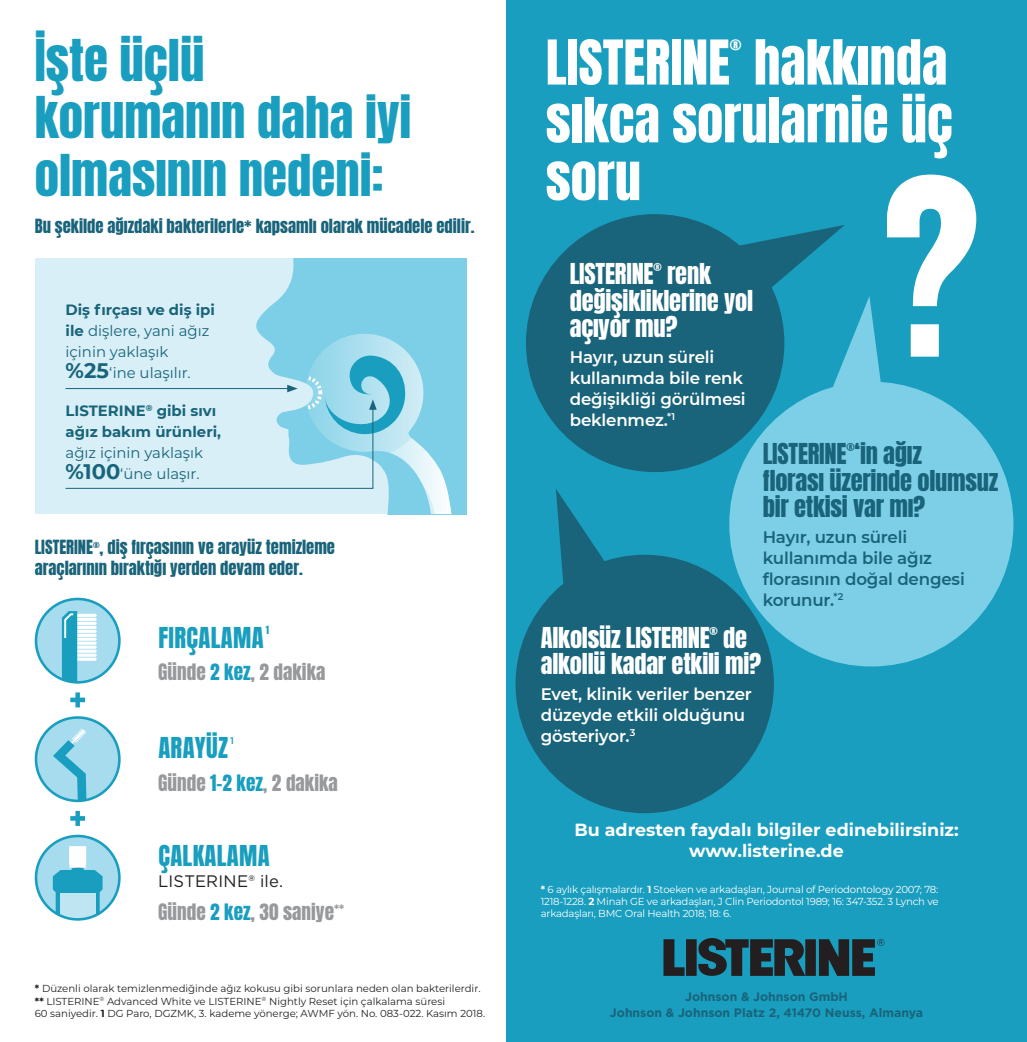
<style>
.page{position:relative;width:1027px;height:1042px;background:#fff}
.page>*{position:absolute;margin:0;border:0;box-sizing:border-box;transform-origin:0 0}
.t1{font:267.4px "Knockout HTF69 Full Liteweight";color:#fff}
.t2{font:52.5px/57.8px "Anton";color:#fff;text-align:justify}
.t3{font:49px/57.8px "Anton";color:#199ebf}
.t4{font:24.5px/26.2px "Anton";letter-spacing:-.01em;color:#fff}
.t5{font:24.5px/26.2px "Anton";letter-spacing:-.01em;color:#19647a}
.t6{font:24.5px "Anton";letter-spacing:.015em;color:#199ebf}
.t7{font:19.25px "Anton";color:#97999c}
.t8{font:700 17.5px/21px "Montserrat";color:#fff;text-align:center}
.t9{font:17.32px "Anton";color:#fff}
.t10{font:16.62px/21px "Anton";color:#19647a}
.t11{font:600 16.62px/21px "Montserrat";letter-spacing:-.01em;color:#fff}
.t12{font:600 16.62px/21px "Montserrat";letter-spacing:-.01em;color:#19647a}
.t13{font:16.62px "Gotham";letter-spacing:.01em;color:#231f20}
.t14{font:14.88px/21px "Montserrat";color:#19647a}
.t15{font:700 14.88px/21px "Montserrat";color:#19647a}
.t16{font:700 12.25px/15.8px "Gotham";color:#19647a;text-align:center}
.t17{font:12.25px "Anton";color:#fff}
.t18{font:12.25px "Anton";color:#19647a}
.t19{font:10.15px/12.2px "Montserrat";color:#231f20}
.t20{font:10.15px/12.2px "Montserrat";letter-spacing:-.02em;color:#fff;text-align:justify}
.t21{font:9.62px "Anton";color:#199ebf}
.t22{font:500 9.62px "Gotham";color:#199ebf}
.s1{font-weight:700}
.s2{font-weight:700;font-size:21px}
.s3{color:#199ebf}
</style>
<div class="page">
<div style="left:35px;top:258px;width:431px;height:256px;background:#d8eff7"></div>
<svg style="left:256px;top:258px;width:210px;height:256px;background:#85d1e8"></svg>
<div style="left:36px;top:599px;width:83px;height:83px;background:#a6dcee;border-radius:50%"></div>
<hr style="left:76px;top:614px;width:21px;height:3px;background:#fff;border-radius:2px">
<hr style="left:76px;top:618px;width:21px;height:3px;background:#fff;border-radius:2px">
<hr style="left:76px;top:626px;width:21px;height:3px;background:#fff;border-radius:2px">
<hr style="left:76px;top:634px;width:21px;height:3px;background:#fff;border-radius:2px">
<svg style="left:76px;top:641px;width:21px;height:4px"></svg>
<svg style="left:76px;top:649px;width:21px;height:4px"></svg>
<svg style="left:76px;top:657px;width:21px;height:4px"></svg>
<hr style="left:76px;top:622px;width:21px;height:3px;background:#fff;border-radius:2px">
<hr style="left:76px;top:630px;width:21px;height:3px;background:#fff;border-radius:2px">
<svg style="left:76px;top:637px;width:21px;height:4px"></svg>
<svg style="left:76px;top:645px;width:21px;height:4px"></svg>
<svg style="left:76px;top:653px;width:21px;height:4px"></svg>
<svg style="left:62px;top:611px;width:15px;height:71px"></svg>
<div style="left:35px;top:598px;width:86px;height:85px;border:3px solid #199ebf;border-radius:50%"></div>
<div style="left:36px;top:836px;width:83px;height:83px;background:#a6dcee;border-radius:50%"></div>
<svg style="left:53px;top:846px;width:50px;height:71px"></svg>
<div style="left:60px;top:893px;width:35px;height:26px;background:#bfe5f2"></div>
<div style="left:35px;top:835px;width:86px;height:85px;border:3px solid #199ebf;border-radius:50%"></div>
<div style="left:36px;top:717px;width:83px;height:84px;background:#a6dcee;border-radius:50%"></div>
<svg style="left:53px;top:728px;width:34px;height:73px"></svg>
<div style="left:35px;top:716px;width:86px;height:86px;border:3px solid #199ebf;border-radius:50%"></div>
<svg style="left:65px;top:334px;width:386px;height:180px"></svg>
<svg style="left:70px;top:692px;width:15px;height:15px"></svg>
<svg style="left:70px;top:811px;width:15px;height:15px"></svg>
<div style="left:506px;top:0;width:521px;height:1042px;background:#199ebf"></div>
<div style="left:686px;top:939px;width:11px;height:37px;background:#231f20"></div>
<svg style="left:663px;top:939px;width:21px;height:37px"></svg>
<svg style="left:698px;top:938px;width:107px;height:38px"></svg>
<div style="left:805px;top:939px;width:11px;height:37px;background:#231f20"></div>
<svg style="left:819px;top:939px;width:65px;height:37px"></svg>
<svg style="left:526px;top:214px;width:203px;height:258px;fill:#19647a"></svg>
<svg style="left:515px;top:555px;width:259px;height:258px;fill:#19647a"></svg>
<svg style="left:729px;top:382px;width:284px;height:284px;background:#69c3dc"></svg>
<svg style="left:556px;top:489px;width:63px;height:99px"></svg>
<svg style="left:724px;top:225px;width:160px;height:186px"></svg>
<h3 class="t3" style="left:35px;top:35px;width:378px">İşte üçlü korumanın daha iyi olmasının nedeni:</h3>
<h3 class="t10" style="left:35px;top:217px;width:441px">Bu şekilde ağızdaki bakterilerle* kapsamlı olarak mücadele edilir.</h3>
<h3 class="t14" style="left:66px;top:298px;width:151px"><span class="s1">Diş fırçası ve diş ipi ile</span> dişlere, yani ağız içinin yaklaşık <span class="s2">%25</span>‘ine ulaşılır.</h3>
<h3 class="t15" style="left:66px;top:400px;width:157px">LISTERINE<sup>®</sup> gibi sıvı ağız bakım ürünleri,</h3>
<h3 class="t14" style="left:66px;top:442px;width:139px">ağız içinin yaklaşık <span class="s2">%100</span>‘üne ulaşır.</h3>
<h3 class="t10" style="left:35px;top:538px;width:302px">LISTERINE<sup>®</sup>, diş fırçasının ve arayüz temizleme araçlarının bıraktığı yerden devam eder.</h3>
<h3 class="t6" style="left:158px;top:625px;width:107px">FIRÇALAMA</h3>
<p class="t21" style="left:266px;top:624px;width:5px">1</p>
<h3 class="t7" style="left:158px;top:662px;width:169px">Günde <span class="s3">2 kez</span>, 2 dakika</h3>
<h3 class="t6" style="left:158px;top:735px;width:71px">ARAYÜZ</h3>
<p class="t22" style="left:230px;top:735px;width:5px">1</p>
<h3 class="t7" style="left:158px;top:772px;width:181px">Günde <span class="s3">1-2 kez</span>, 2 dakika</h3>
<h3 class="t6" style="left:158px;top:843px;width:113px">ÇALKALAMA</h3>
<h3 class="t13" style="left:158px;top:871px;width:126px">LISTERINE® ile.</h3>
<h3 class="t7" style="left:158px;top:902px;width:188px">Günde <span class="s3">2 kez</span>, 30 saniye<sup>**</sup></h3>
<p class="t19" style="left:35px;top:982px;width:452px"><span class="s1">*</span> Düzenli olarak temizlenmediğinde ağız kokusu gibi sorunlara neden olan bakterilerdir. <span class="s1">**</span> LISTERINE<sup>®</sup> Advanced White ve LISTERINE<sup>®</sup> Nightly Reset için çalkalama süresi<br>60 saniyedir. <span class="s1">1</span> DG Paro, DGZMK, 3. kademe yönerge; AWMF yön. No. 083-022. Kasım 2018.</p>
<h2 class="t2" style="left:546px;top:38px;width:186px">LISTERINE</h2>
<h3 class="t9" style="left:730px;top:36px;width:13px">®</h3>
<h2 class="t2" style="left:546px;top:38px;width:409px;text-indent:208px">hakkında sıkca sorularnie üç soru</h2>
<h1 class="t1" style="left:882px;top:130px;width:100px">?</h1>
<h3 class="t4" style="left:570px;top:263px;width:85px">LISTERINE</h3>
<p class="t17" style="left:653px;top:261px;width:10px">®</p>
<h3 class="t4" style="left:570px;top:263px;width:185px;text-indent:97px">renk değişikliklerine yol açıyor mu?</h3>
<h3 class="t11" style="left:570px;top:346px;width:177px">Hayır, uzun süreli kullanımda bile renk değişikliği görülmesi beklenmez.<sup>*1</sup></h3>
<h3 class="t5" style="left:763px;top:443px;width:161px">LISTERINE ‘in ağız</h3>
<p class="t18" style="left:846px;top:441px;width:10px">®</p>
<h3 class="t5" style="left:763px;top:469px;width:237px">florası üzerinde olumsuz bir etkisi var mı?</h3>
<h3 class="t12" style="left:763px;top:526px;width:204px">Hayır, uzun süreli kullanımda bile ağız florasının doğal dengesi korunur.<sup>*2</sup></h3>
<h3 class="t4" style="left:541px;top:626px;width:171px">Alkolsüz LISTERINE</h3>
<p class="t17" style="left:710px;top:624px;width:10px">®</p>
<h3 class="t4" style="left:541px;top:626px;width:222px;text-indent:182px">de alkollü kadar etkili mi?</h3>
<h3 class="t11" style="left:541px;top:683px;width:213px">Evet, klinik veriler benzer düzeyde etkili olduğunu gösteriyor.<sup>3</sup></h3>
<h3 class="t8" style="left:574px;top:818px;width:386px">Bu adresten faydalı bilgiler edinebilirsiniz: www.listerine.de</h3>
<p class="t20" style="left:541px;top:883px;width:399px"><span class="s1">*</span> 6 aylık çalışmalardır. <span class="s1">1</span> Stoeken ve arkadaşları, Journal of Periodontology 2007; 78:<br>1218-1228. <span class="s1">2</span> Minah GE ve arkadaşları, J Clin Periodontol 1989; 16: 347-352. 3 Lynch ve arkadaşları, BMC Oral Health 2018; 18: 6.</p>
<p class="t16" style="left:610px;top:989px;width:315px">Johnson &amp; Johnson GmbH<br>Johnson &amp; Johnson Platz 2, 41470 Neuss, Almanya</p>
</div>
